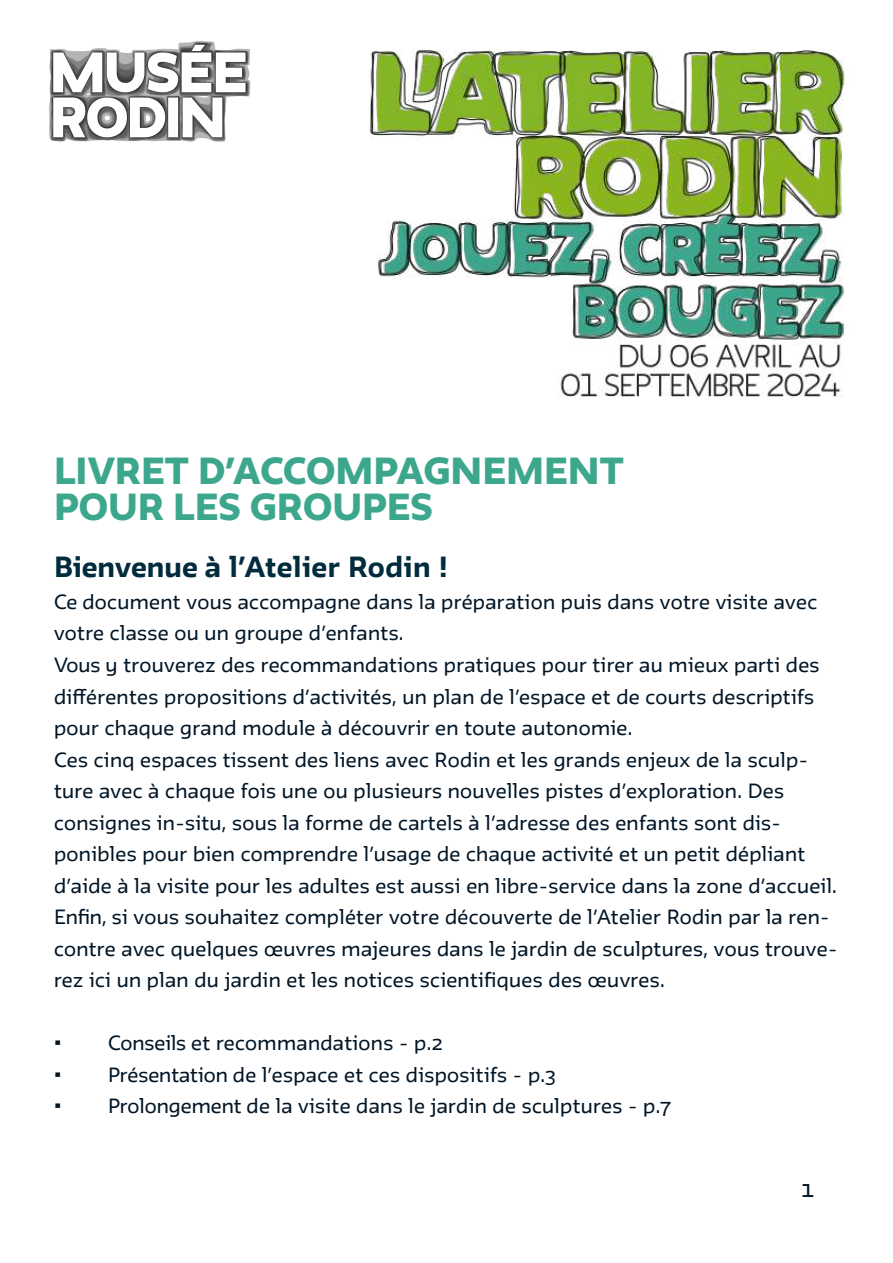
<style>
.page{position:relative;width:893px;height:1263px;background:#fff}
.page>*{position:absolute;margin:0;border:0;box-sizing:border-box;transform-origin:0 0}
.t1{font:900 33px/36px "Irma Text Std";color:#3da78d}
.t2{font:800 25.5px "Irma Text Std";color:#002c3e}
.t3{font:21px "Irma Text Std";color:#001526}
.t4{font:18px/31.5px "Irma Text Std";letter-spacing:.02em;color:#001526}
</style>
<div class="page">
<img style="left:369px;top:50px;width:476px;height:347px">
<img style="left:49px;top:41px;width:202px;height:101px">
<h1 class="t1" style="left:54px;top:450px;width:571px">LIVRET D’ACCOMPAGNEMENT<br>POUR LES GROUPES</h1>
<h2 class="t2" style="left:54px;top:549px;width:395px">Bienvenue à l’Atelier Rodin !</h2>
<p class="t4" style="left:54px;top:586px;width:785px">Ce document vous accompagne dans la préparation puis dans votre visite avec votre classe ou un groupe d’enfants.<br>Vous y trouverez des recommandations pratiques pour tirer au mieux parti des différentes propositions d’activités, un plan de l’espace et de courts descriptifs pour chaque grand module à découvrir en toute autonomie.<br>Ces cinq espaces tissent des liens avec Rodin et les grands enjeux de la sculp&shy;ture avec à chaque fois une ou plusieurs nouvelles pistes d’exploration. Des consignes in-situ, sous la forme de cartels à l’adresse des enfants sont dis&shy;ponibles pour bien comprendre l’usage de chaque activité et un petit dépliant d’aide à la visite pour les adultes est aussi en libre-service dans la zone d’accueil.<br>Enfin, si vous souhaitez compléter votre découverte de l’Atelier Rodin par la ren&shy;contre avec quelques œuvres majeures dans le jardin de sculptures, vous trouve&shy;rez ici un plan du jardin et les notices scientifiques des œuvres.</p>
<p class="t4" style="left:54px;top:1027px;width:9px">•</p>
<p class="t4" style="left:108px;top:1027px;width:336px">Conseils et recommandations - p.2</p>
<p class="t4" style="left:54px;top:1058px;width:9px">•</p>
<p class="t4" style="left:108px;top:1058px;width:449px">Présentation de l’espace et ces dispositifs - p.3</p>
<p class="t4" style="left:54px;top:1090px;width:9px">•</p>
<p class="t4" style="left:108px;top:1090px;width:565px">Prolongement de la visite dans le jardin de sculptures - p.7</p>
<p class="t3" style="left:801px;top:1174px;width:14px">1</p>
</div>
